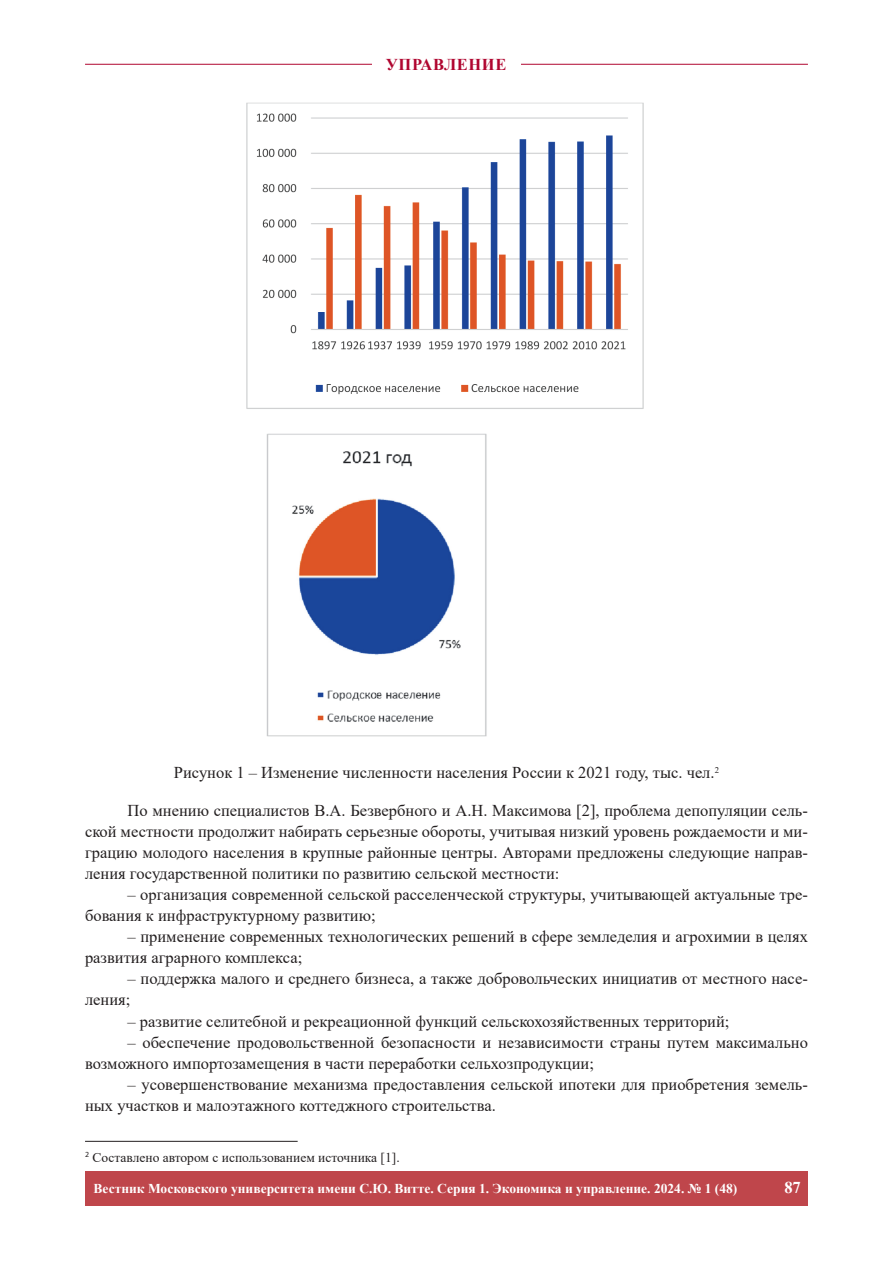
<style>
.page{position:relative;width:893px;height:1263px;background:#fff}
.page>*{position:absolute;margin:0;border:0;box-sizing:border-box;transform-origin:0 0}
.t1{font:16.5px/21px "Times New Roman";color:#231f20}
.t2{font:700 16.5px "Times New Roman";letter-spacing:.035em;color:#b00630}
.t3{font:700 16.5px "Times New Roman";color:#fff}
.t4{font:700 13.5px "Times New Roman";color:#fff}
.t5{font:13.5px "Times New Roman";color:#231f20}
</style>
<div class="page">
<hr style="left:85px;top:64px;width:723px;height:1px;background:#b00630">
<div style="left:372px;top:59px;width:149px;height:11px;background:#fff"></div>
<div style="left:85px;top:1171px;width:723px;height:34px;background:#bf464b"></div>
<img style="left:246px;top:102px;width:398px;height:635px">
<hr style="left:85px;top:1141px;width:213px;height:1px;background:#231f20">
<p class="t2" style="left:386px;top:52px;width:122px">УПРАВЛЕНИЕ</p>
<p class="t1" style="left:174px;top:762px;width:547px">Рисунок 1 – Изменение численности населения России к 2021 году, тыс. чел.<sup>2</sup></p>
<p class="t1" style="left:85px;top:800px;width:724px;text-align:justify;text-indent:43px">По мнению специалистов В.А. Безвербного и А.Н. Максимова [2], проблема депопуляции сель&shy;ской местности продолжит набирать серьезные обороты, учитывая низкий уровень рождаемости и ми&shy;грацию молодого населения в крупные районные центры. Авторами предложены следующие направ&shy;ления государственной политики по развитию сельской местности:</p>
<p class="t1" style="left:85px;top:884px;width:724px;text-indent:43px">– организация современной сельской расселенческой структуры, учитывающей актуальные тре&shy;бования к инфраструктурному развитию;</p>
<p class="t1" style="left:85px;top:926px;width:724px;text-indent:43px">– применение современных технологических решений в сфере земледелия и агрохимии в целях развития аграрного комплекса;</p>
<p class="t1" style="left:85px;top:968px;width:724px;text-indent:43px">– поддержка малого и среднего бизнеса, а также добровольческих инициатив от местного насе&shy;ления;</p>
<p class="t1" style="left:128px;top:1010px;width:603px">– развитие селитебной и рекреационной функций сельскохозяйственных территорий;</p>
<p class="t1" style="left:85px;top:1031px;width:724px;text-indent:43px">– обеспечение продовольственной безопасности и независимости страны путем максимально возможного импортозамещения в части переработки сельхозпродукции;</p>
<p class="t1" style="left:85px;top:1073px;width:724px;text-indent:43px">– усовершенствование механизма предоставления сельской ипотеки для приобретения земель&shy;ных участков и малоэтажного коттеджного строительства.</p>
<p class="t5" style="left:85px;top:1148px;width:316px"><sup>2</sup> Составлено автором с использованием источника [1].</p>
<p class="t4" style="left:94px;top:1179px;width:645px">Вестник Московского университета имени С.Ю. Витте. Серия 1. Экономика и управление. 2024. № 1 (48)</p>
<p class="t3" style="left:784px;top:1175px;width:18px">87</p>
</div>
